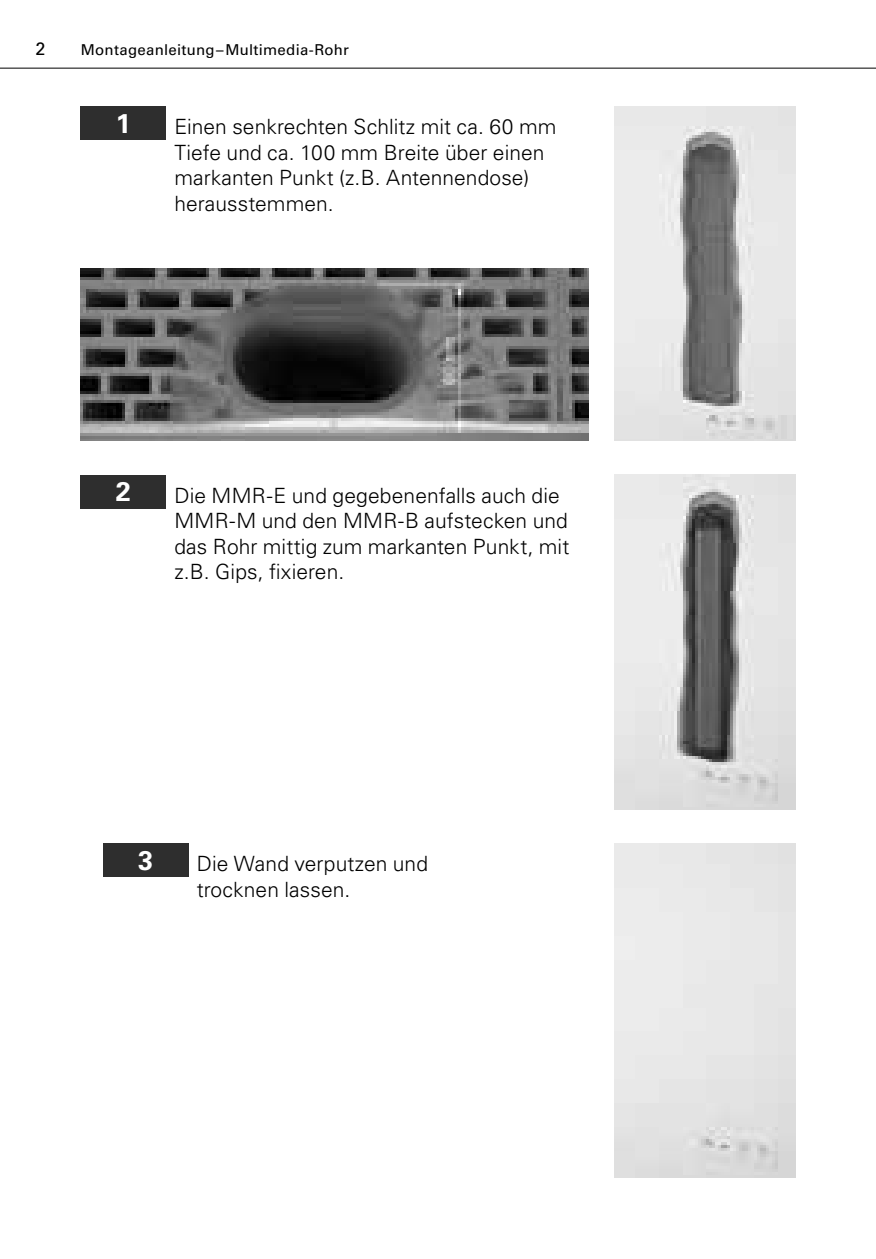
<style>
.page{position:relative;width:876px;height:1259px;background:#fff}
.page>*{position:absolute;margin:0;border:0;box-sizing:border-box;transform-origin:0 0}
.t1{font:700 27px "Univers LT Pro 65";color:#fff}
.t2{font:300 21px/25.5px "Univers LT Pro 45";letter-spacing:.005em;color:#000}
.t3{font:18px "Univers LT Pro 55 Roman";color:#000}
.t4{font:15px "Univers LT Pro 55 Roman";letter-spacing:.015em;color:#000}
</style>
<div class="page">
<hr style="left:0;top:68px;width:876px;height:1px;background:#000">
<img style="left:614px;top:106px;width:181px;height:335px">
<div style="left:81px;top:106px;width:85px;height:34px;background:#2e2e2e"></div>
<img style="left:81px;top:269px;width:508px;height:172px">
<div style="left:81px;top:475px;width:85px;height:33px;background:#2e2e2e"></div>
<img style="left:614px;top:475px;width:181px;height:334px">
<div style="left:103px;top:843px;width:85px;height:34px;background:#2e2e2e"></div>
<p class="t3" style="left:35px;top:37px;width:12px">2</p>
<p class="t4" style="left:81px;top:39px;width:270px">Montageanleitung–Multimedia-Rohr</p>
<p class="t1" style="left:116px;top:104px;width:17px">1</p>
<p class="t2" style="left:174px;top:114px;width:384px">Einen senkrechten Schlitz mit ca. 60 mm<br>Tiefe und ca. 100 mm Breite über einen markanten Punkt (z.B. Antennendose) herausstemmen.</p>
<p class="t1" style="left:116px;top:473px;width:17px">2</p>
<p class="t2" style="left:174px;top:482px;width:397px">Die MMR-E und gegebenenfalls auch die MMR-M und den MMR-B aufstecken und das Rohr mittig zum markanten Punkt, mit z.B. Gips, fixieren.</p>
<p class="t1" style="left:138px;top:841px;width:17px">3</p>
<p class="t2" style="left:197px;top:850px;width:233px">Die Wand verputzen und trocknen lassen.</p>
</div>
